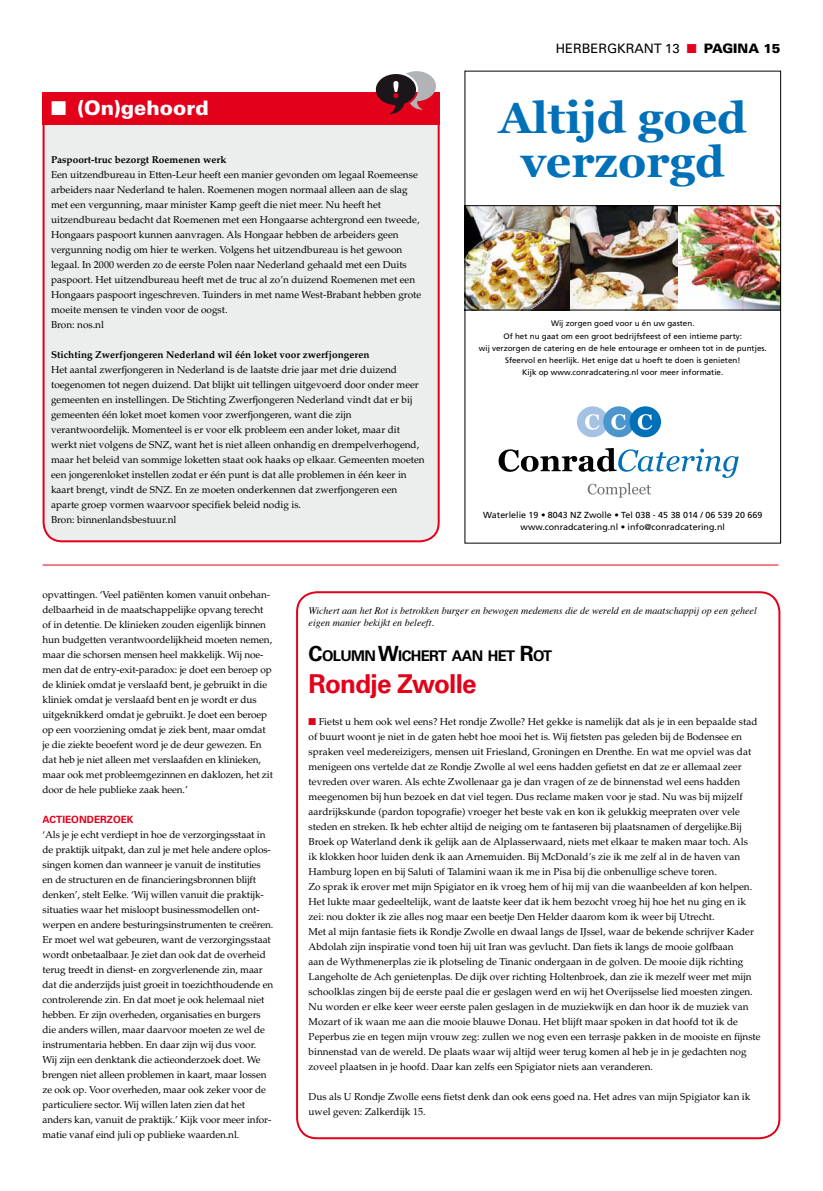
<style>
.page{position:relative;width:823px;height:1191px;background:#fff}
.page>*{position:absolute;margin:0;border:0;box-sizing:border-box;transform-origin:0 0}
.t1{font:700 43.8px/43.8px "Georgia";color:#0070b8;text-align:center}
.t2{font:700 26px "Univers";letter-spacing:-.03em;color:#e2001a}
.t3{font:900 20px "Univers";color:#fff}
.t4{font:700 14.7px "Univers";letter-spacing:-.045em;color:#000}
.t5{font:13px "Univers";color:#000}
.t6{font:10px/15px "Palatino";color:#000}
.t7{font:italic 10px/12px "Times";color:#000}
.t8{font:700 10px "Palatino";color:#000}
.t9{font:700 10px "Univers";color:#e2001a}
.t10{font:8.8px/12.3px "Frutiger";color:#000;text-align:center}
.t11{font:7.9px/12.3px "Frutiger";color:#000;text-align:center}
.s1{color:#e2001a}
.s2{font-weight:900}
.s3{font-size:21px}
</style>
<div class="page">
<div style="left:44px;top:100px;width:394px;height:441px;background:#eceded;border-radius:19px"></div>
<div style="left:43px;top:99px;width:396px;height:443px;border:2px solid #e2001a;border-radius:19px"></div>
<div style="left:43px;top:92px;width:396px;height:33px;background:#e2001a"></div>
<svg style="left:375px;top:71px;width:61px;height:43px"></svg>
<div style="left:576px;top:406px;width:32px;height:31px;background:#a4c2e3;border-radius:50%"></div>
<svg style="left:585px;top:414px;width:14px;height:16px"></svg>
<div style="left:603px;top:406px;width:31px;height:31px;background:#4a96cd;border-radius:50%"></div>
<svg style="left:611px;top:414px;width:14px;height:16px"></svg>
<div style="left:629px;top:406px;width:31px;height:31px;background:#0070b8;border-radius:50%"></div>
<svg style="left:637px;top:414px;width:14px;height:16px"></svg>
<svg style="left:498px;top:448px;width:240px;height:49px"></svg>
<img style="left:466px;top:206px;width:312px;height:104px">
<hr style="left:464px;top:205px;width:316px;height:1px;background:#000">
<hr style="left:464px;top:310px;width:316px;height:1px;background:#000">
<div style="left:296px;top:591px;width:484px;height:548px;border:2px solid #e2001a;border-radius:20px"></div>
<hr style="left:43px;top:564px;width:735px;height:1px;background:#e2001a">
<h3 class="t3" style="left:51px;top:96px;width:159px">■ (On)gehoord</h3>
<p class="t8" style="left:51px;top:153px;width:177px">Paspoort-truc bezorgt Roemenen werk</p>
<p class="t6" style="left:51px;top:167px;width:371px">Een uitzendbureau in Etten-Leur heeft een manier gevonden om legaal Roemeense arbeiders naar Nederland te halen. Roemenen mogen normaal alleen aan de slag met een vergunning, maar minister Kamp geeft die niet meer. Nu heeft het uitzendbureau bedacht dat Roemenen met een Hongaarse achtergrond een tweede, Hongaars paspoort kunnen aanvragen. Als Hongaar hebben de arbeiders geen vergunning nodig om hier te werken. Volgens het uitzendbureau is het gewoon legaal. In 2000 werden zo de eerste Polen naar Nederland gehaald met een Duits paspoort. Het uitzendbureau heeft met de truc al zo’n duizend Roemenen met een Hongaars paspoort ingeschreven. Tuinders in met name West-Brabant hebben grote moeite mensen te vinden voor de oogst.<br>Bron: nos.nl</p>
<p class="t8" style="left:51px;top:348px;width:320px">Stichting Zwerfjongeren Nederland wil één loket voor zwerfjongeren</p>
<p class="t6" style="left:51px;top:362px;width:375px">Het aantal zwerfjongeren in Nederland is de laatste drie jaar met drie duizend toegenomen tot negen duizend. Dat blijkt uit tellingen uitgevoerd door onder meer gemeenten en instellingen. De Stichting Zwerfjongeren Nederland vindt dat er bij gemeenten één loket moet komen voor zwerfjongeren, want die zijn verantwoordelijk. Momenteel is er voor elk probleem een ander loket, maar dit werkt niet volgens de SNZ, want het is niet alleen onhandig en drempelverhogend, maar het beleid van sommige loketten staat ook haaks op elkaar. Gemeenten moeten een jongerenloket instellen zodat er één punt is dat alle problemen in één keer in kaart brengt, vindt de SNZ. En ze moeten onderkennen dat zwerfjongeren een aparte groep vormen waarvoor specifiek beleid nodig is.<br>Bron: binnenlandsbestuur.nl</p>
<h3 class="t5" style="left:555px;top:41px;width:226px">HERBERGKRANT 13 <span class="s1">■</span> <span class="s2">Pagina 15</span></h3>
<h1 class="t1" style="left:498px;top:96px;width:249px">Altijd goed verzorgd</h1>
<p class="t11" style="left:478px;top:317px;width:289px">Wij zorgen goed voor u én uw gasten.<br>Of het nu gaat om een groot bedrijfsfeest of een intieme party:<br>wij verzorgen de catering en de hele entourage er omheen tot in de puntjes.<br>Sfeervol en heerlijk. Het enige dat u hoeft te doen is genieten!<br>Kijk op www.conradcatering.nl voor meer informatie.</p>
<p class="t10" style="left:483px;top:508px;width:280px">Waterlelie 19 • 8043 NZ Zwolle • Tel 038 - 45 38 014 / 06 539 20 669 www.conradcatering.nl • info@conradcatering.nl</p>
<p class="t6" style="left:43px;top:587px;width:232px">opvattingen. ‘Veel patiënten komen vanuit onbehan&shy;delbaarheid in de maatschappelijke opvang terecht of in detentie. De klinieken zouden eigenlijk binnen hun budgetten verantwoordelijkheid moeten nemen, maar die schorsen mensen heel makkelijk. Wij noe&shy;men dat de entry-exit-paradox: je doet een beroep op de kliniek omdat je verslaafd bent, je gebruikt in die kliniek omdat je verslaafd bent en je wordt er dus uitgeknikkerd omdat je gebruikt. Je doet een beroep op een voorziening omdat je ziek bent, maar omdat je die ziekte beoefent word je de deur gewezen. En dat heb je niet alleen met verslaafden en klinieken, maar ook met probleemgezinnen en daklozen, het zit door de hele publieke zaak heen.’</p>
<p class="t9" style="left:43px;top:813px;width:37px">ACTIEOND</p>
<p class="t9" style="left:94px;top:813px;width:14px">ERZO</p>
<p class="t9" style="left:121px;top:813px;width:13px">EK</p>
<p class="t6" style="left:43px;top:827px;width:232px">‘Als je je echt verdiept in hoe de verzorgingsstaat in de praktijk uitpakt, dan zul je met hele andere oplos&shy;singen komen dan wanneer je vanuit de instituties en de structuren en de financieringsbronnen blijft denken’, stelt Eelke. ‘Wij willen vanuit die praktijk&shy;situaties waar het misloopt businessmodellen ont&shy;werpen en andere besturingsinstrumenten te creëren.<br>Er moet wel wat gebeuren, want de verzorgingsstaat wordt onbetaalbaar. Je ziet dan ook dat de overheid terug treedt in dienst- en zorgverlenende zin, maar dat die anderzijds juist groeit in toezichthoudende en controlerende zin. En dat moet je ook helemaal niet hebben. Er zijn overheden, organisaties en burgers die anders willen, maar daarvoor moeten ze wel de instrumentaria hebben. En daar zijn wij dus voor.<br>Wij zijn een denktank die actieonderzoek doet. We brengen niet alleen problemen in kaart, maar lossen ze ook op. Voor overheden, maar ook zeker voor de particuliere sector. Wij willen laten zien dat het anders kan, vanuit de praktijk.’ Kijk voor meer infor&shy;matie vanaf eind juli op publieke waarden.nl.</p>
<p class="t7" style="left:308px;top:604px;width:449px">Wichert aan het Rot is betrokken burger en bewogen medemens die de wereld en de maatschappij op een geheel eigen manier bekijkt en beleeft.</p>
<h3 class="t4" style="left:308px;top:647px;width:245px"><span class="s3">C</span>OLUMN <span class="s3">W</span>ICHERT AAN HET <span class="s3">R</span>OT</h3>
<h2 class="t2" style="left:308px;top:668px;width:169px">RONDJE ZWOLLE</h2>
<p class="t6" style="left:308px;top:714px;width:453px"><span class="s1">■</span> Fietst u hem ook wel eens? Het rondje Zwolle? Het gekke is namelijk dat als je in een bepaalde stad of buurt woont je niet in de gaten hebt hoe mooi het is. Wij fietsten pas geleden bij de Bodensee en spraken veel medereizigers, mensen uit Friesland, Groningen en Drenthe. En wat me opviel was dat menigeen ons vertelde dat ze Rondje Zwolle al wel eens hadden gefietst en dat ze er allemaal zeer tevreden over waren. Als echte Zwollenaar ga je dan vragen of ze de binnenstad wel eens hadden meegenomen bij hun bezoek en dat viel tegen. Dus reclame maken voor je stad. Nu was bij mijzelf aardrijkskunde (pardon topografie) vroeger het beste vak en kon ik gelukkig meepraten over vele steden en streken. Ik heb echter altijd de neiging om te fantaseren bij plaatsnamen of dergelijke.Bij Broek op Waterland denk ik gelijk aan de Alplasserwaard, niets met elkaar te maken maar toch. Als<br>ik klokken hoor luiden denk ik aan Arnemuiden. Bij McDonald’s zie ik me zelf al in de haven van Hamburg lopen en bij Saluti of Talamini waan ik me in Pisa bij die onbenullige scheve toren.<br>Zo sprak ik erover met mijn Spigiator en ik vroeg hem of hij mij van die waanbeelden af kon helpen.<br>Het lukte maar gedeeltelijk, want de laatste keer dat ik hem bezocht vroeg hij hoe het nu ging en ik zei: nou dokter ik zie alles nog maar een beetje Den Helder daarom kom ik weer bij Utrecht.<br>Met al mijn fantasie fiets ik Rondje Zwolle en dwaal langs de IJssel, waar de bekende schrijver Kader Abdolah zijn inspiratie vond toen hij uit Iran was gevlucht. Dan fiets ik langs de mooie golfbaan<br>aan de Wythmenerplas zie ik plotseling de Tinanic ondergaan in de golven. De mooie dijk richting Langeholte de Ach genietenplas. De dijk over richting Holtenbroek, dan zie ik mezelf weer met mijn schoolklas zingen bij de eerste paal die er geslagen werd en wij het Overijsselse lied moesten zingen.<br>Nu worden er elke keer weer eerste palen geslagen in de muziekwijk en dan hoor ik de muziek van Mozart of ik waan me aan die mooie blauwe Donau. Het blijft maar spoken in dat hoofd tot ik de Peperbus zie en tegen mijn vrouw zeg: zullen we nog even een terrasje pakken in de mooiste en fijnste binnenstad van de wereld. De plaats waar wij altijd weer terug komen al heb je in je gedachten nog zoveel plaatsen in je hoofd. Daar kan zelfs een Spigiator niets aan veranderen.</p>
<p class="t6" style="left:308px;top:1089px;width:443px">Dus als U Rondje Zwolle eens fietst denk dan ook eens goed na. Het adres van mijn Spigiator kan ik uwel geven: Zalkerdijk 15.</p>
</div>
